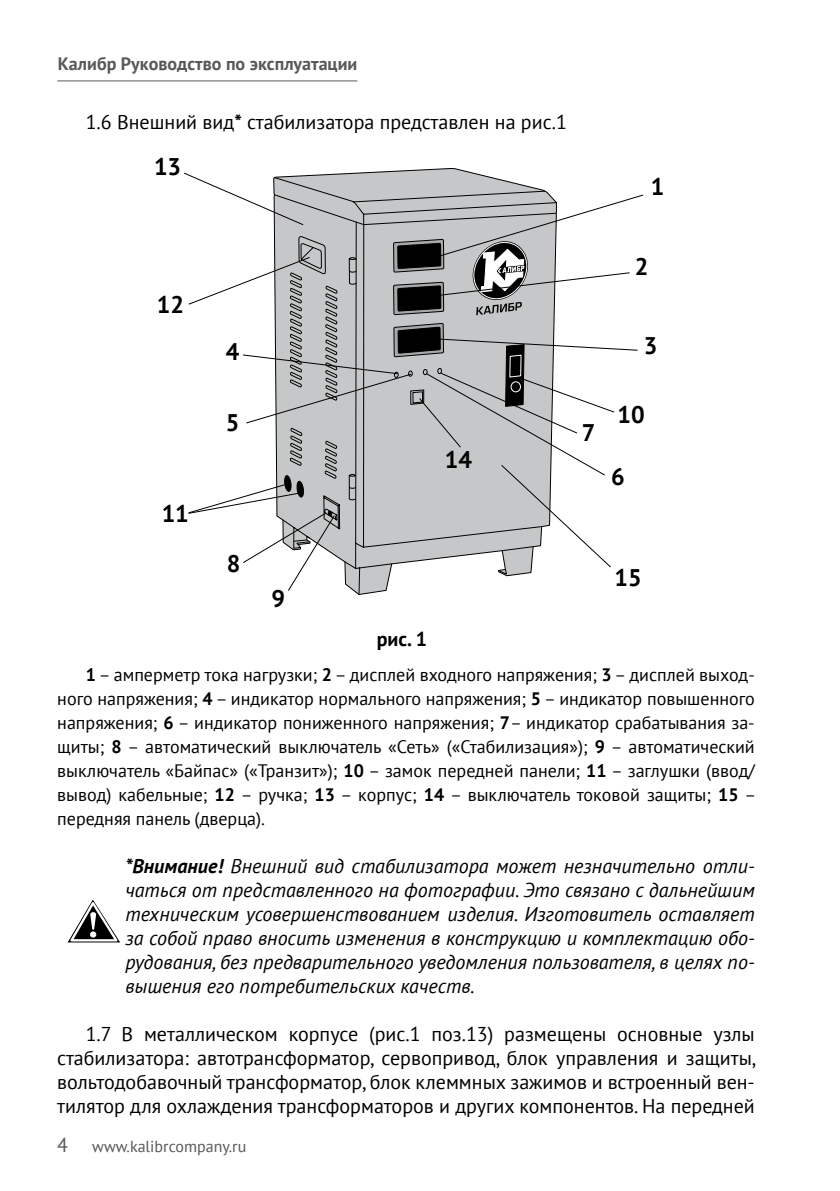
<style>
.page{position:relative;width:840px;height:1191px;background:#fff}
.page>*{position:absolute;margin:0;border:0;box-sizing:border-box;transform-origin:0 0}
.t1{font:700 24px "PT Sans";color:#000}
.t2{font:italic 20px/24px "PT Sans";color:#000;text-align:justify}
.t3{font:20px/24px "PT Sans";color:#000;text-align:justify}
.t4{font:700 20px "PT Sans";color:#000}
.t5{font:18px/24px "PT Sans";color:#000;text-align:justify}
.t6{font:700 18px "PT Sans";color:#58585a}
.t7{font:16px "PT Sans";color:#58585a}
.s1{font-weight:700}
.s2{font-size:20px}
</style>
<div class="page">
<hr style="left:57px;top:80px;width:300px;height:1px;background:#58585a">
<svg style="left:184px;top:168px;width:460px;height:424px"></svg>
<svg style="left:68px;top:899px;width:52px;height:43px"></svg>
<p class="t6" style="left:58px;top:52px;width:301px">Калибр Руководство по эксплуатации</p>
<p class="t3" style="left:86px;top:109px;width:482px">1.6 Внешний вид<span class="s1">*</span> стабилизатора представлен на рис.1</p>
<h1 class="t1" style="left:154px;top:151px;width:29px">13</h1>
<h1 class="t1" style="left:157px;top:289px;width:29px">12</h1>
<h1 class="t1" style="left:161px;top:497px;width:29px">11</h1>
<h1 class="t1" style="left:226px;top:335px;width:15px">4</h1>
<h1 class="t1" style="left:226px;top:407px;width:15px">5</h1>
<h1 class="t1" style="left:227px;top:547px;width:15px">8</h1>
<h1 class="t1" style="left:271px;top:583px;width:15px">9</h1>
<h1 class="t1" style="left:444px;top:443px;width:29px">14</h1>
<p class="t4" style="left:376px;top:625px;width:52px">рис. 1</p>
<h1 class="t1" style="left:650px;top:171px;width:15px">1</h1>
<h1 class="t1" style="left:634px;top:251px;width:15px">2</h1>
<h1 class="t1" style="left:643px;top:330px;width:15px">3</h1>
<h1 class="t1" style="left:581px;top:417px;width:15px">7</h1>
<h1 class="t1" style="left:617px;top:399px;width:29px">10</h1>
<h1 class="t1" style="left:610px;top:461px;width:15px">6</h1>
<h1 class="t1" style="left:614px;top:561px;width:29px">15</h1>
<p class="t5" style="left:57px;top:662px;width:700px;text-indent:28px"><span class="s1">1</span> – амперметр тока нагрузки; <span class="s1">2</span> – дисплей входного напряжения; <span class="s1">3</span> – дисплей выход&shy;ного напряжения; <span class="s1">4</span> – индикатор нормального напряжения; <span class="s1">5</span> – индикатор повышенного напряжения; <span class="s1">6</span> – индикатор пониженного напряжения; <span class="s1">7</span>– индикатор срабатывания за&shy;щиты; <span class="s1">8</span> – автоматический выключатель «Сеть» («Стабилизация»); <span class="s1">9</span> – автоматический выключатель «Байпас» («Транзит»); <span class="s1">10</span> – замок передней панели; <span class="s1">11</span> – заглушки (ввод/ вывод) кабельные; <span class="s1">12</span> – ручка; <span class="s1">13</span> – корпус; <span class="s1">14</span> – выключатель токовой защиты; <span class="s1">15</span> – передняя панель (дверца).</p>
<p class="t2" style="left:125px;top:853px;width:630px"><span class="s1">*Внимание!</span> Внешний вид стабилизатора может незначительно отли&shy;чаться от представленного на фотографии. Это связано с дальнейшим техническим усовершенствованием изделия. Изготовитель оставляет за собой право вносить изменения в конструкцию и комплектацию обо&shy;рудования, без предварительного уведомления пользователя, в целях по&shy;вышения его потребительских качеств.</p>
<p class="t3" style="left:57px;top:1021px;width:700px;text-indent:28px">1.7 В металлическом корпусе (рис.1 поз.13) размещены основные узлы стабилизатора: автотрансформатор, сервопривод, блок управления и защиты, вольтодобавочный трансформатор, блок клеммных зажимов и встроенный вен&shy;тилятор для охлаждения трансформаторов и других компонентов. На передней</p>
<p class="t7" style="left:57px;top:1136px;width:190px"><span class="s2">4</span> www.kalibrcompany.ru</p>
</div>
